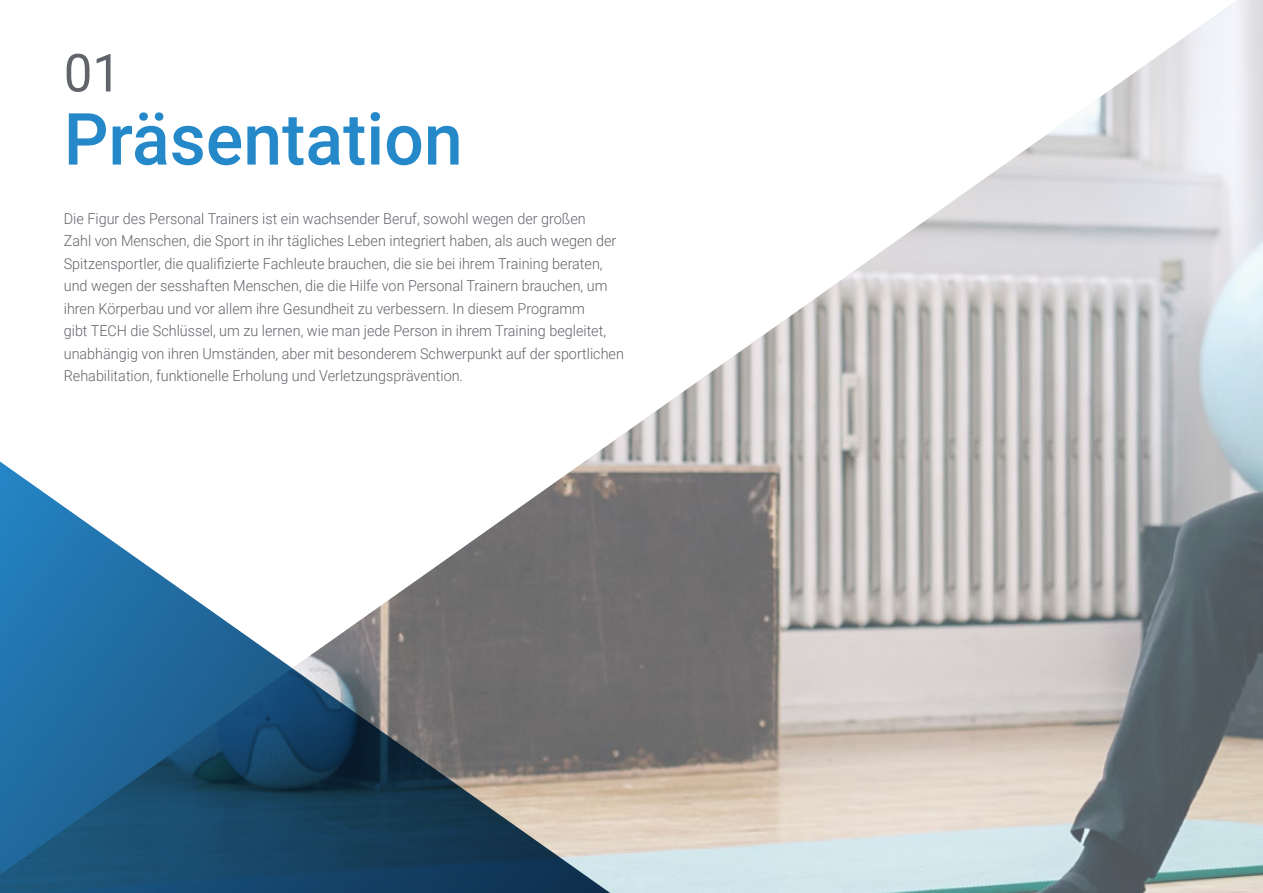
<style>
.page{position:relative;width:1263px;height:893px;background:#fff}
.page>*{position:absolute;margin:0;border:0;box-sizing:border-box;transform-origin:0 0}
.t1{font:500 72px "Roboto";color:#2488c9}
.t2{font:52.5px "Roboto";color:#61646a}
.t3{font:300 15px/22.5px "Roboto";color:#61646a;scale:.96 1}
</style>
<div class="page">
<img style="left:607px;top:0;width:656px;height:893px">
<svg style="left:0;top:446px;width:640px;height:447px"></svg>
<h2 class="t2" style="left:64px;top:36px;width:59px">01</h2>
<h1 class="t1" style="left:64px;top:89px;width:400px">Präsentation</h1>
<p class="t3" style="left:64px;top:207px;width:585px">Die Figur des Personal Trainers ist ein wachsender Beruf, sowohl wegen der großen<br>Zahl von Menschen, die Sport in ihr tägliches Leben integriert haben, als auch wegen der Spitzensportler, die qualifizierte Fachleute brauchen, die sie bei ihrem Training beraten, und wegen der sesshaften Menschen, die die Hilfe von Personal Trainern brauchen, um ihren Körperbau und vor allem ihre Gesundheit zu verbessern. In diesem Programm<br>gibt TECH die Schlüssel, um zu lernen, wie man jede Person in ihrem Training begleitet, unabhängig von ihren Umständen, aber mit besonderem Schwerpunkt auf der sportlichen Rehabilitation, funktionelle Erholung und Verletzungsprävention.</p>
</div>
